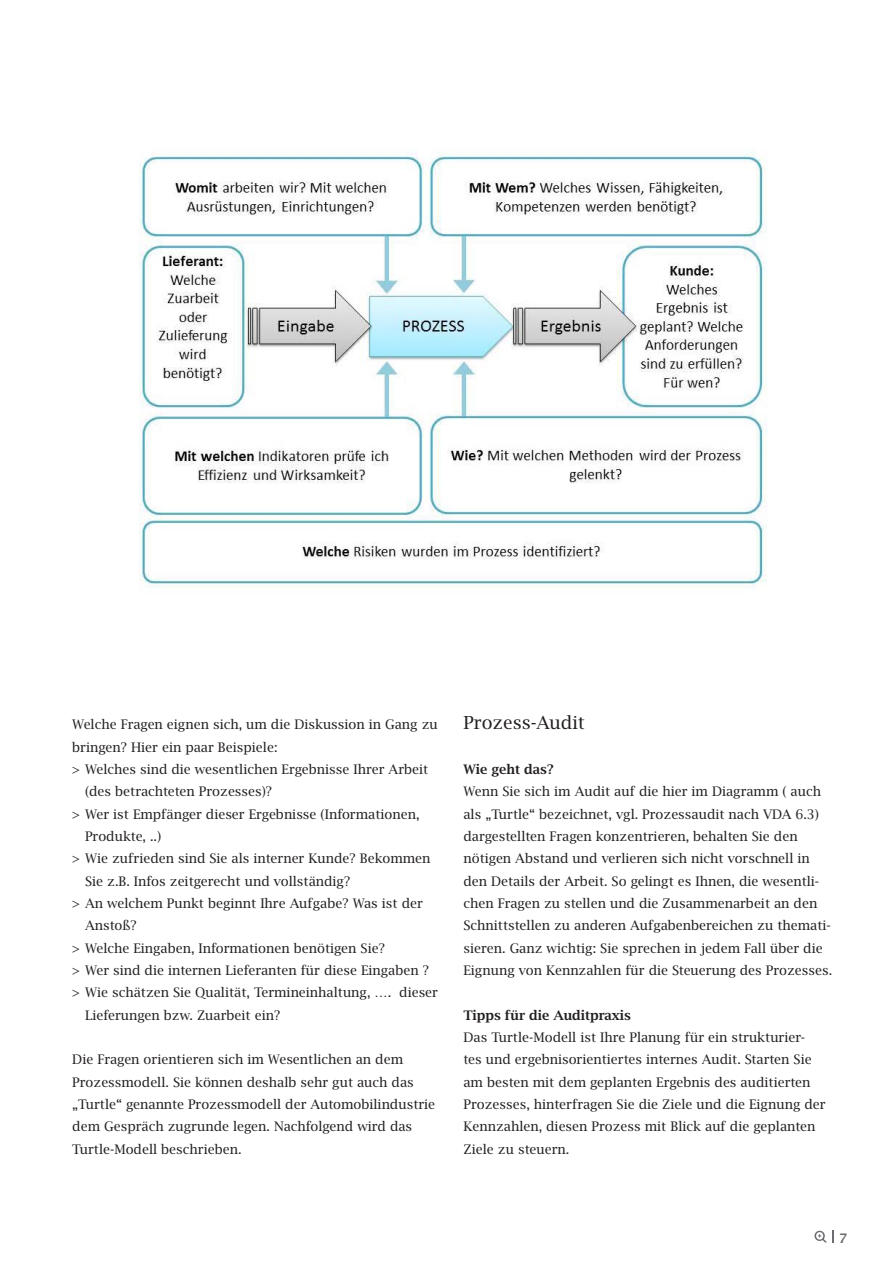
<style>
.page{position:relative;width:893px;height:1263px;background:#fff}
.page>*{position:absolute;margin:0;border:0;box-sizing:border-box;transform-origin:0 0}
.t1{font:19.5px "Lucida Bright EF";color:#231f20}
.t2{font:14.25px/22.4px "Lucida Bright EF";color:#231f20}
.t3{font:600 14.25px "Lucida Bright EF";color:#231f20}
.t4{font:600 14.25px "Lucida Sans EF";color:#6c6d70}
</style>
<div class="page">
<svg style="left:814px;top:1230px;width:19px;height:12px"></svg>
<img style="left:139px;top:152px;width:628px;height:436px">
<p class="t2" style="left:72px;top:713px;width:367px">Welche Fragen eignen sich, um die Diskussion in Gang zu bringen? Hier ein paar Beispiele:</p>
<p class="t2" style="left:85px;top:758px;width:345px;text-indent:-13px">&gt; Welches sind die wesentlichen Ergebnisse Ihrer Arbeit (des betrachteten Prozesses)?</p>
<p class="t2" style="left:85px;top:803px;width:336px;text-indent:-13px">&gt; Wer ist Empfänger dieser Ergebnisse (Informationen,<br>Produkte, ..)</p>
<p class="t2" style="left:85px;top:847px;width:347px;text-indent:-13px">&gt; Wie zufrieden sind Sie als interner Kunde? Bekommen<br>Sie z.B. Infos zeitgerecht und vollständig?</p>
<p class="t2" style="left:85px;top:892px;width:339px;text-indent:-13px">&gt; An welchem Punkt beginnt Ihre Aufgabe? Was ist der<br>Anstoß?</p>
<p class="t2" style="left:72px;top:937px;width:314px">&gt; Welche Eingaben, Informationen benötigen Sie?</p>
<p class="t2" style="left:72px;top:959px;width:358px">&gt; Wer sind die internen Lieferanten für diese Eingaben ?</p>
<p class="t2" style="left:85px;top:981px;width:354px;text-indent:-13px">&gt; Wie schätzen Sie Qualität, Termineinhaltung, …. dieser<br>Lieferungen bzw. Zuarbeit ein?</p>
<p class="t2" style="left:72px;top:1048px;width:364px">Die Fragen orientieren sich im Wesentlichen an dem Prozessmodell. Sie können deshalb sehr gut auch das „Turtle“ genannte Prozessmodell der Automobilindustrie dem Gespräch zugrunde legen. Nachfolgend wird das Turtle-Modell beschrieben.</p>
<p class="t1" style="left:463px;top:713px;width:123px">Prozess-Audit</p>
<p class="t3" style="left:463px;top:762px;width:92px">Wie geht das?</p>
<p class="t2" style="left:463px;top:780px;width:370px">Wenn Sie sich im Audit auf die hier im Diagramm ( auch als „Turtle“ bezeichnet, vgl. Prozessaudit nach VDA 6.3) dargestellten Fragen konzentrieren, behalten Sie den nötigen Abstand und verlieren sich nicht vorschnell in den Details der Arbeit. So gelingt es Ihnen, die wesentli&shy;chen Fragen zu stellen und die Zusammenarbeit an den Schnittstellen zu anderen Aufgabenbereichen zu themati&shy;sieren. Ganz wichtig: Sie sprechen in jedem Fall über die Eignung von Kennzahlen für die Steuerung des Prozesses.</p>
<p class="t3" style="left:463px;top:1007px;width:169px">Tipps für die Auditpraxis</p>
<p class="t2" style="left:463px;top:1026px;width:364px">Das Turtle-Modell ist Ihre Planung für ein strukturier&shy;tes und ergebnisorientiertes internes Audit. Starten Sie am besten mit dem geplanten Ergebnis des auditierten Prozesses, hinterfragen Sie die Ziele und die Eignung der Kennzahlen, diesen Prozess mit Blick auf die geplanten Ziele zu steuern.</p>
<p class="t4" style="left:839px;top:1231px;width:10px">7</p>
</div>
